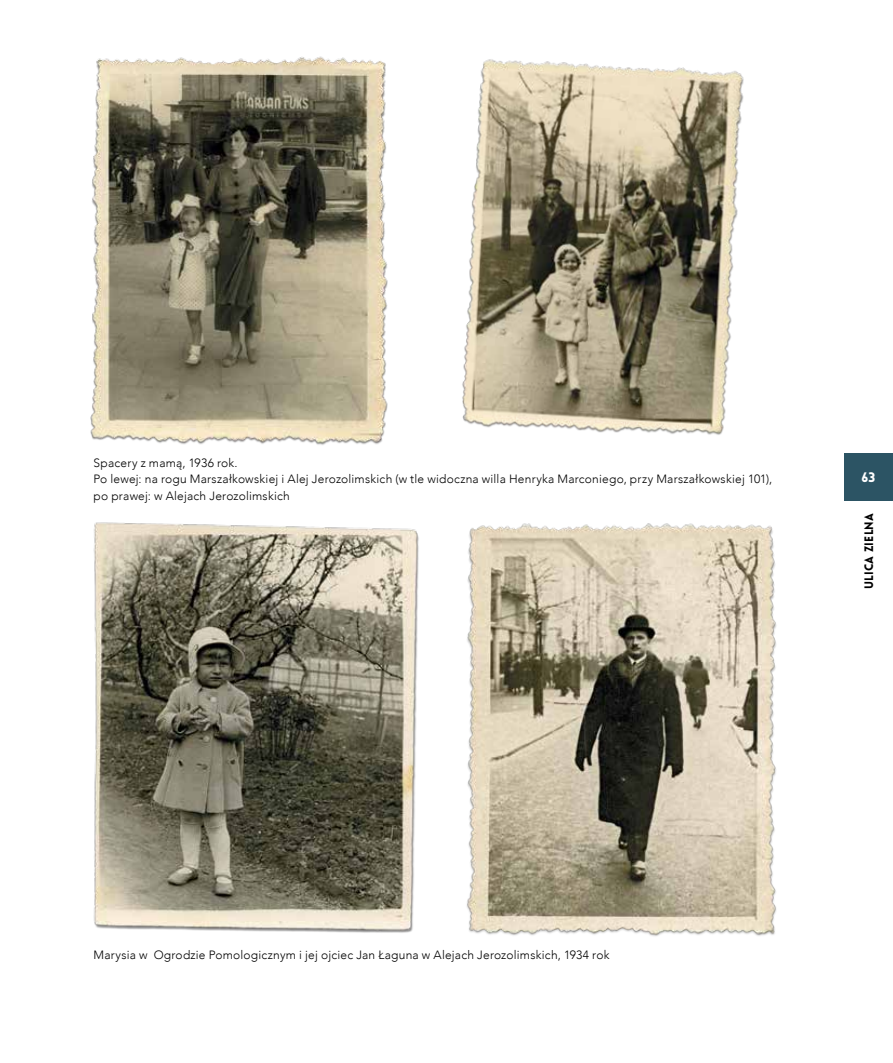
<style>
.page{position:relative;width:893px;height:1063px;background:#fff}
.page>*{position:absolute;margin:0;border:0;box-sizing:border-box;transform-origin:0 0}
.t1{font:900 13.5px "Lovelo";color:#fff}
.t2{font:300 12px/16.5px "Avenir";letter-spacing:.015em;color:#000}
.t3{font:900 12px "Lovelo";letter-spacing:.02em;color:#000}
</style>
<div class="page">
<div style="left:844px;top:453px;width:49px;height:48px;background:#2c5464"></div>
<img style="left:90px;top:56px;width:298px;height:389px">
<img style="left:93px;top:522px;width:326px;height:411px">
<img style="left:467px;top:523px;width:310px;height:413px">
<img style="left:462px;top:59px;width:282px;height:376px">
<p class="t2" style="left:94px;top:454px;width:680px">Spacery z mamą, 1936 rok.<br>Po lewej: na rogu Marszałkowskiej i Alej Jerozolimskich (w tle widoczna willa Henryka Marconiego, przy Marszałkowskiej 101), po prawej: w Alejach Jerozolimskich</p>
<p class="t1" style="left:861px;top:469px;width:15px">63</p>
<p class="t3" style="left:861px;top:589px;width:77px;rotate:-90deg">Ulica Zielna</p>
<p class="t2" style="left:94px;top:946px;width:517px">Marysia w Ogrodzie Pomologicznym i jej ojciec Jan Łaguna w Alejach Jerozolimskich, 1934 rok</p>
</div>
